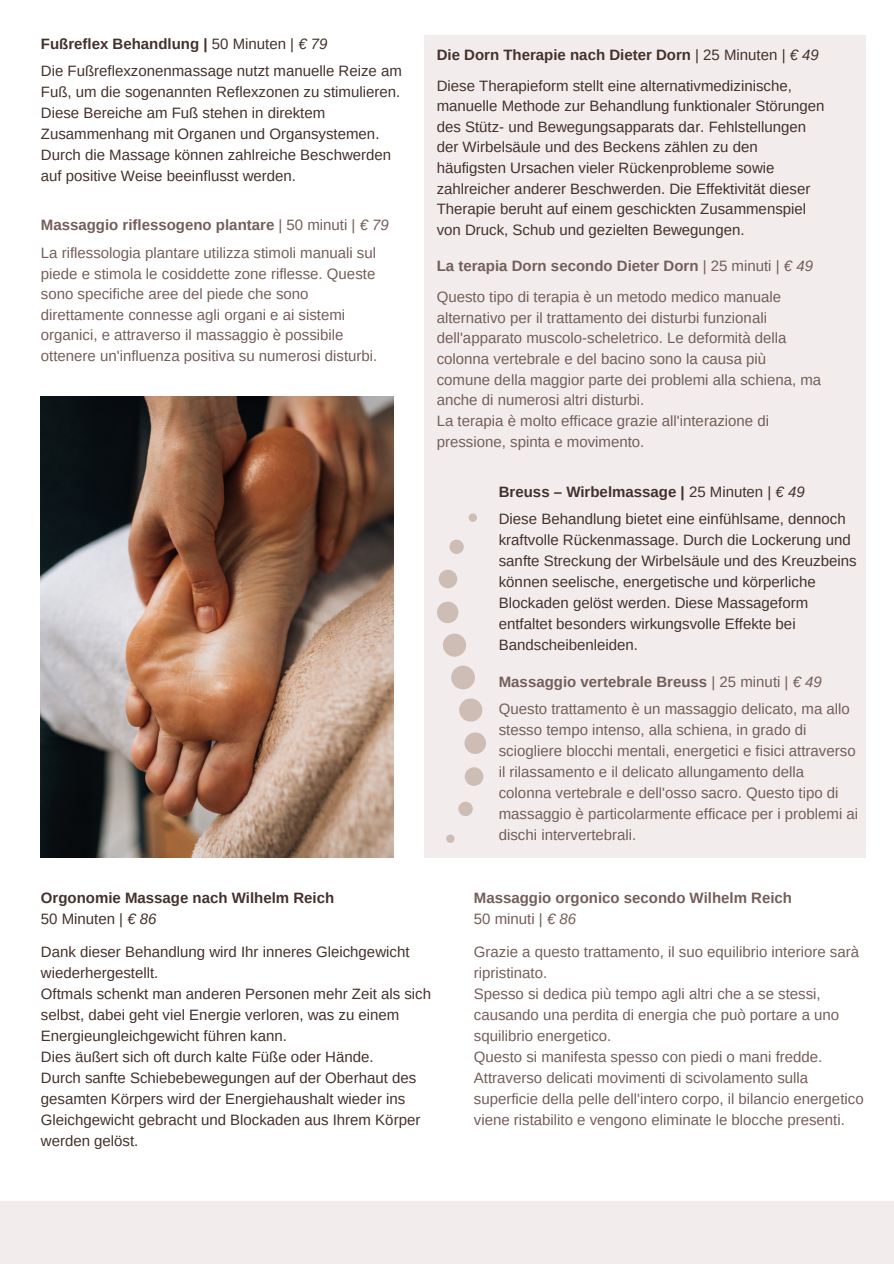
<style>
.page{position:relative;width:894px;height:1264px;background:#fff}
.page>*{position:absolute;margin:0;border:0;box-sizing:border-box;transform-origin:0 0}
.t1{font:15px/21px "Arimo";color:#44312b}
.t2{font:15px/21px "Arimo";color:#745e59}
.t3{font:700 15px/21px "Arimo";color:#745e59}
.t4{font:700 15px/21px "Arimo";color:#44312b}
.s1{font-weight:400}
.s2{font-weight:400;font-style:italic}
</style>
<div class="page">
<div style="left:0;top:1201px;width:893px;height:62px;background:#f2edec"></div>
<div style="left:424px;top:35px;width:441px;height:822px;background:#f2edec"></div>
<img style="left:41px;top:396px;width:352px;height:461px">
<div style="left:468px;top:513px;width:9px;height:9px;background:#cebdb5;border-radius:50%"></div>
<div style="left:449px;top:539px;width:14px;height:15px;background:#cebdb5;border-radius:50%"></div>
<div style="left:438px;top:569px;width:19px;height:19px;background:#cebdb5;border-radius:50%"></div>
<div style="left:437px;top:601px;width:21px;height:22px;background:#cebdb5;border-radius:50%"></div>
<div style="left:443px;top:633px;width:23px;height:23px;background:#cebdb5;border-radius:50%"></div>
<div style="left:451px;top:665px;width:24px;height:24px;background:#cebdb5;border-radius:50%"></div>
<div style="left:459px;top:698px;width:23px;height:23px;background:#cebdb5;border-radius:50%"></div>
<div style="left:464px;top:732px;width:22px;height:22px;background:#cebdb5;border-radius:50%"></div>
<div style="left:464px;top:767px;width:19px;height:19px;background:#cebdb5;border-radius:50%"></div>
<div style="left:458px;top:801px;width:14px;height:15px;background:#cebdb5;border-radius:50%"></div>
<div style="left:446px;top:834px;width:8px;height:8px;background:#cebdb5;border-radius:50%"></div>
<h1 class="t4" style="left:41px;top:33px;width:288px">Fußreflex Behandlung | <span class="s1">50 Minuten |</span> <span class="s2">€ 79</span></h1>
<h1 class="t1" style="left:41px;top:60px;width:362px">Die Fußreflexzonenmassage nutzt manuelle Reize am Fuß, um die sogenannten Reflexzonen zu stimulieren.<br>Diese Bereiche am Fuß stehen in direktem Zusammenhang mit Organen und Organsystemen.<br>Durch die Massage können zahlreiche Beschwerden auf positive Weise beeinflusst werden.</h1>
<p class="t3" style="left:41px;top:214px;width:349px">Massaggio riflessogeno plantare <span class="s1">| 50 minuti |</span> <span class="s2">€ 79</span></p>
<h1 class="t2" style="left:41px;top:243px;width:338px;line-height:20.5px">La riflessologia plantare utilizza stimoli manuali sul piede e stimola le cosiddette zone riflesse. Queste sono specifiche aree del piede che sono direttamente connesse agli organi e ai sistemi organici, e attraverso il massaggio è possibile ottenere un'influenza positiva su numerosi disturbi.</h1>
<h1 class="t4" style="left:436px;top:44px;width:383px">Die Dorn Therapie nach Dieter Dorn <span class="s1">| 25 Minuten |</span> <span class="s2">€ 49</span></h1>
<h1 class="t1" style="left:436px;top:75px;width:389px">Diese Therapieform stellt eine alternativmedizinische, manuelle Methode zur Behandlung funktionaler Störungen des Stütz- und Bewegungsapparats dar. Fehlstellungen der Wirbelsäule und des Beckens zählen zu den häufigsten Ursachen vieler Rückenprobleme sowie zahlreicher anderer Beschwerden. Die Effektivität dieser Therapie beruht auf einem geschickten Zusammenspiel von Druck, Schub und gezielten Bewegungen.</h1>
<h1 class="t3" style="left:436px;top:256px;width:378px">La terapia Dorn secondo Dieter Dorn <span class="s1">| 25 minuti |</span> <span class="s2">€ 49</span></h1>
<h1 class="t2" style="left:436px;top:286px;width:386px">Questo tipo di terapia è un metodo medico manuale alternativo per il trattamento dei disturbi funzionali dell'apparato muscolo-scheletrico. Le deformità della colonna vertebrale e del bacino sono la causa più comune della maggior parte dei problemi alla schiena, ma anche di numerosi altri disturbi.<br>La terapia è molto efficace grazie all'interazione di pressione, spinta e movimento.</h1>
<h1 class="t4" style="left:498px;top:481px;width:307px">Breuss – Wirbelmassage | <span class="s1">25 Minuten |</span> <span class="s2">€ 49</span></h1>
<h1 class="t1" style="left:498px;top:508px;width:359px">Diese Behandlung bietet eine einfühlsame, dennoch kraftvolle Rückenmassage. Durch die Lockerung und sanfte Streckung der Wirbelsäule und des Kreuzbeins können seelische, energetische und körperliche Blockaden gelöst werden. Diese Massageform entfaltet besonders wirkungsvolle Effekte bei Bandscheibenleiden.</h1>
<h1 class="t3" style="left:498px;top:671px;width:324px">Massaggio vertebrale Breuss <span class="s1">| 25 minuti |</span> <span class="s2">€ 49</span></h1>
<h1 class="t2" style="left:498px;top:698px;width:361px">Questo trattamento è un massaggio delicato, ma allo stesso tempo intenso, alla schiena, in grado di sciogliere blocchi mentali, energetici e fisici attraverso il rilassamento e il delicato allungamento della colonna vertebrale e dell'osso sacro. Questo tipo di massaggio è particolarmente efficace per i problemi ai dischi intervertebrali.</h1>
<h1 class="t4" style="left:41px;top:887px;width:295px">Orgonomie Massage nach Wilhelm Reich<br><span class="s1">50 Minuten |</span> <span class="s2">€ 86</span></h1>
<h1 class="t1" style="left:41px;top:941px;width:391px">Dank dieser Behandlung wird Ihr inneres Gleichgewicht wiederhergestellt.<br>Oftmals schenkt man anderen Personen mehr Zeit als sich selbst, dabei geht viel Energie verloren, was zu einem Energieungleichgewicht führen kann.<br>Dies äußert sich oft durch kalte Füße oder Hände.<br>Durch sanfte Schiebebewegungen auf der Oberhaut des gesamten Körpers wird der Energiehaushalt wieder ins Gleichgewicht gebracht und Blockaden aus Ihrem Körper werden gelöst.</h1>
<h1 class="t3" style="left:473px;top:887px;width:320px">Massaggio orgonico secondo Wilhelm Reich<br><span class="s1">50 minuti |</span> <span class="s2">€ 86</span></h1>
<p class="t2" style="left:473px;top:941px;width:391px">Grazie a questo trattamento, il suo equilibrio interiore sarà ripristinato.<br>Spesso si dedica più tempo agli altri che a se stessi, causando una perdita di energia che può portare a uno squilibrio energetico.<br>Questo si manifesta spesso con piedi o mani fredde.<br>Attraverso delicati movimenti di scivolamento sulla superficie della pelle dell'intero corpo, il bilancio energetico viene ristabilito e vengono eliminate le blocche presenti.</p>
</div>
